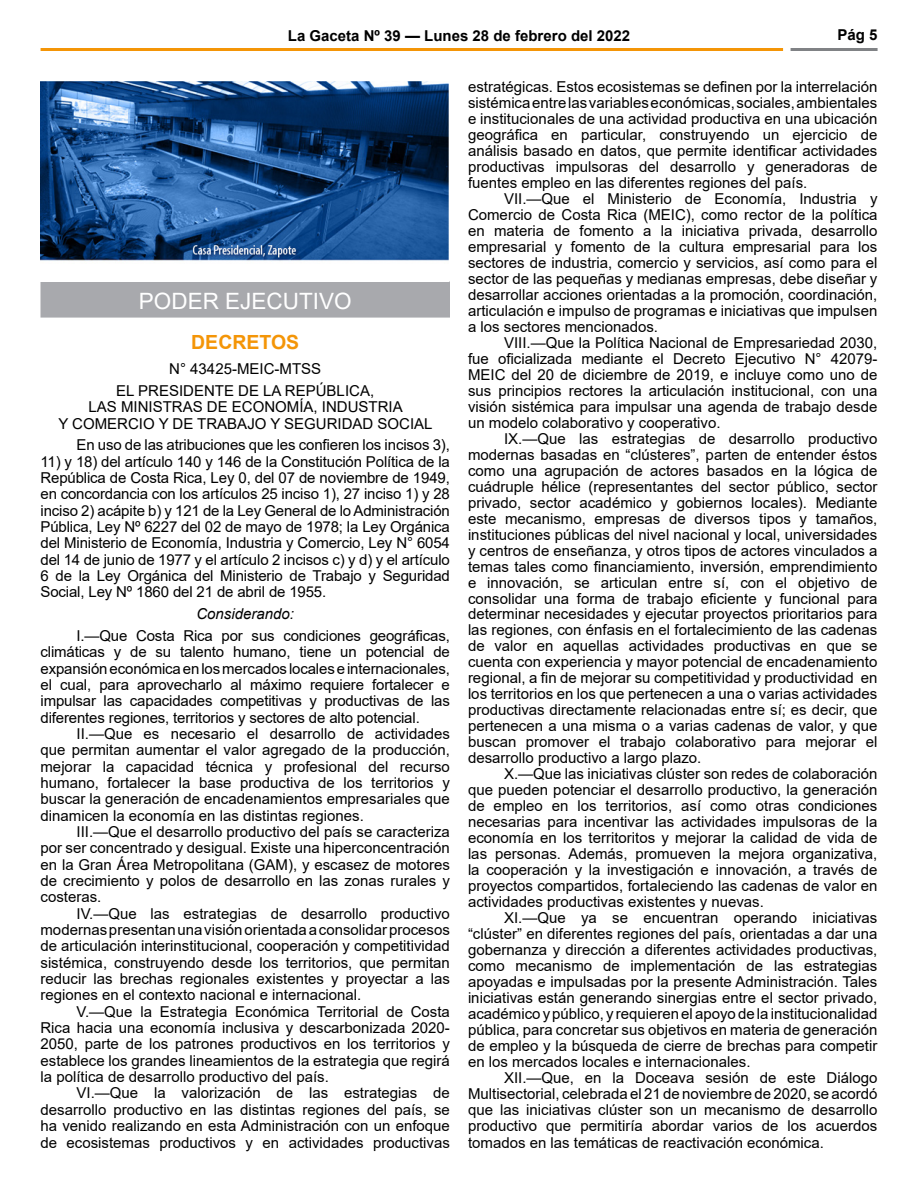
<style>
.page{position:relative;width:918px;height:1188px;background:#fff}
.page>*{position:absolute;margin:0;border:0;box-sizing:border-box;transform-origin:0 0}
._01_Titulo_Tramado_2{font:22.5px "Arial";color:#fff}
._02_Subtitulos_Decre{font:700 19.5px "Arial";color:#f49507}
.t1{font:15px/16px "Arial";color:#000;text-align:justify}
.t2{font:700 15px "Arial";color:#000}
.t3{font:italic 15px "Arial";color:#000}
</style>
<div class="page">
<hr style="left:41px;top:48px;width:742px;height:3px;background:#f49507">
<hr style="left:791px;top:48px;width:87px;height:3px;background:#808285">
<div style="left:40px;top:282px;width:410px;height:36px;background:#a8a9ad"></div>
<img style="left:41px;top:81px;width:408px;height:180px">
<p class="t2" style="left:288px;top:25px;width:344px">La Gaceta Nº 39 — Lunes 28 de febrero del 2022</p>
<p class="t2" style="left:838px;top:25px;width:42px">Pág 5</p>
<p class="_01_Titulo_Tramado_2" style="left:139px;top:285px;width:214px">PODER EJECUTIVO</p>
<p class="_02_Subtitulos_Decre" style="left:191px;top:328px;width:109px">DECRETOS</p>
<p class="t1" style="left:169px;top:361px;width:153px">N° 43425-MEIC-MTSS</p>
<p class="t1" style="left:116px;top:383px;width:259px">EL PRESIDENTE DE LA REPÚBLICA,</p>
<p class="t1" style="left:89px;top:399px;width:316px">LAS MINISTRAS DE ECONOMÍA, INDUSTRIA</p>
<p class="t1" style="left:58px;top:415px;width:376px">Y COMERCIO Y DE TRABAJO Y SEGURIDAD SOCIAL</p>
<p class="t1" style="left:76px;top:437px;width:375px">En uso de las atribuciones que les confieren los incisos 3),</p>
<p class="t1" style="left:40px;top:453px;width:411px">11) y 18) del artículo 140 y 146 de la Constitución Política de la República de Costa Rica, Ley 0, del 07 de noviembre de 1949, en concordancia con los artículos 25 inciso 1), 27 inciso 1) y 28 inciso 2) acápite b) y 121 de la Ley General de lo Administración Pública, Ley Nº 6227 del 02 de mayo de 1978; la Ley Orgánica del Ministerio de Economía, Industria y Comercio, Ley N° 6054 del 14 de junio de 1977 y el artículo 2 incisos c) y d) y el artículo 6 de la Ley Orgánica del Ministerio de Trabajo y Seguridad Social, Ley Nº 1860 del 21 de abril de 1955.</p>
<p class="t3" style="left:196px;top:604px;width:99px">Considerando:</p>
<p class="t1" style="left:40px;top:627px;width:411px;text-indent:36px">I.—Que Costa Rica por sus condiciones geográficas, climáticas y de su talento humano, tiene un potencial de expansión económica en los mercados locales e internacionales, el cual, para aprovecharlo al máximo requiere fortalecer e impulsar las capacidades competitivas y productivas de las diferentes regiones, territorios y sectores de alto potencial.</p>
<p class="t1" style="left:40px;top:725px;width:411px;text-indent:36px">II.—Que es necesario el desarrollo de actividades que permitan aumentar el valor agregado de la producción, mejorar la capacidad técnica y profesional del recurso humano, fortalecer la base productiva de los territorios y buscar la generación de encadenamientos empresariales que dinamicen la economía en las distintas regiones.</p>
<p class="t1" style="left:40px;top:824px;width:411px;text-indent:36px">III.—Que el desarrollo productivo del país se caracteriza por ser concentrado y desigual. Existe una hiperconcentración en la Gran Área Metropolitana (GAM), y escasez de motores de crecimiento y polos de desarrollo en las zonas rurales y costeras.</p>
<p class="t1" style="left:40px;top:905px;width:411px;text-indent:36px">IV.—Que las estrategias de desarrollo productivo modernas presentan una visión orientada a consolidar procesos de articulación interinstitucional, cooperación y competitividad sistémica, construyendo desde los territorios, que permitan reducir las brechas regionales existentes y proyectar a las regiones en el contexto nacional e internacional.</p>
<p class="t1" style="left:40px;top:1003px;width:411px;text-indent:36px">V.—Que la Estrategia Económica Territorial de Costa Rica hacia una economía inclusiva y descarbonizada 2020- 2050, parte de los patrones productivos en los territorios y establece los grandes lineamientos de la estrategia que regirá la política de desarrollo productivo del país.</p>
<p class="t1" style="left:40px;top:1085px;width:411px;text-indent:36px">VI.—Que la valorización de las estrategias de desarrollo productivo en las distintas regiones del país, se ha venido realizando en esta Administración con un enfoque de ecosistemas productivos y en actividades productivas</p>
<p class="t1" style="left:468px;top:79px;width:411px">estratégicas. Estos ecosistemas se definen por la interrelación sistémica entre las variables económicas, sociales, ambientales e institucionales de una actividad productiva en una ubicación geográfica en particular, construyendo un ejercicio de análisis basado en datos, que permite identificar actividades productivas impulsoras del desarrollo y generadoras de fuentes empleo en las diferentes regiones del país.</p>
<p class="t1" style="left:468px;top:191px;width:411px;text-indent:36px">VII.—Que el Ministerio de Economía, Industria y Comercio de Costa Rica (MEIC), como rector de la política en materia de fomento a la iniciativa privada, desarrollo empresarial y fomento de la cultura empresarial para los sectores de industria, comercio y servicios, así como para el sector de las pequeñas y medianas empresas, debe diseñar y desarrollar acciones orientadas a la promoción, coordinación, articulación e impulso de programas e iniciativas que impulsen a los sectores mencionados.</p>
<p class="t1" style="left:468px;top:334px;width:411px;text-indent:36px">VIII.—Que la Política Nacional de Empresariedad 2030, fue oficializada mediante el Decreto Ejecutivo N° 42079- MEIC del 20 de diciembre de 2019, e incluye como uno de sus principios rectores la articulación institucional, con una visión sistémica para impulsar una agenda de trabajo desde un modelo colaborativo y cooperativo.</p>
<p class="t1" style="left:468px;top:430px;width:411px;text-indent:36px">IX.—Que las estrategias de desarrollo productivo modernas basadas en “clústeres”, parten de entender éstos como una agrupación de actores basados en la lógica de cuádruple hélice (representantes del sector público, sector privado, sector académico y gobiernos locales). Mediante este mecanismo, empresas de diversos tipos y tamaños, instituciones públicas del nivel nacional y local, universidades y centros de enseñanza, y otros tipos de actores vinculados a temas tales como financiamiento, inversión, emprendimiento e innovación, se articulan entre sí, con el objetivo de consolidar una forma de trabajo eficiente y funcional para determinar necesidades y ejecutar proyectos prioritarios para las regiones, con énfasis en el fortalecimiento de las cadenas de valor en aquellas actividades productivas en que se cuenta con experiencia y mayor potencial de encadenamiento regional, a fin de mejorar su competitividad y productividad en los territorios en los que pertenecen a una o varias actividades productivas directamente relacionadas entre sí; es decir, que pertenecen a una misma o a varias cadenas de valor, y que buscan promover el trabajo colaborativo para mejorar el desarrollo productivo a largo plazo.</p>
<p class="t1" style="left:468px;top:766px;width:411px;text-indent:36px">X.—Que las iniciativas clúster son redes de colaboración que pueden potenciar el desarrollo productivo, la generación de empleo en los territorios, así como otras condiciones necesarias para incentivar las actividades impulsoras de la economía en los territoritos y mejorar la calidad de vida de las personas. Además, promueven la mejora organizativa, la cooperación y la investigación e innovación, a través de proyectos compartidos, fortaleciendo las cadenas de valor en actividades productivas existentes y nuevas.</p>
<p class="t1" style="left:468px;top:910px;width:411px;text-indent:36px">XI.—Que ya se encuentran operando iniciativas “clúster” en diferentes regiones del país, orientadas a dar una gobernanza y dirección a diferentes actividades productivas, como mecanismo de implementación de las estrategias apoyadas e impulsadas por la presente Administración. Tales iniciativas están generando sinergias entre el sector privado, académico y público, y requieren el apoyo de la institucionalidad pública, para concretar sus objetivos en materia de generación de empleo y la búsqueda de cierre de brechas para competir en los mercados locales e internacionales.</p>
<p class="t1" style="left:468px;top:1070px;width:411px;text-indent:36px">XII.—Que, en la Doceava sesión de este Diálogo Multisectorial, celebrada el 21 de noviembre de 2020, se acordó que las iniciativas clúster son un mecanismo de desarrollo productivo que permitiría abordar varios de los acuerdos tomados en las temáticas de reactivación económica.</p>
</div>
